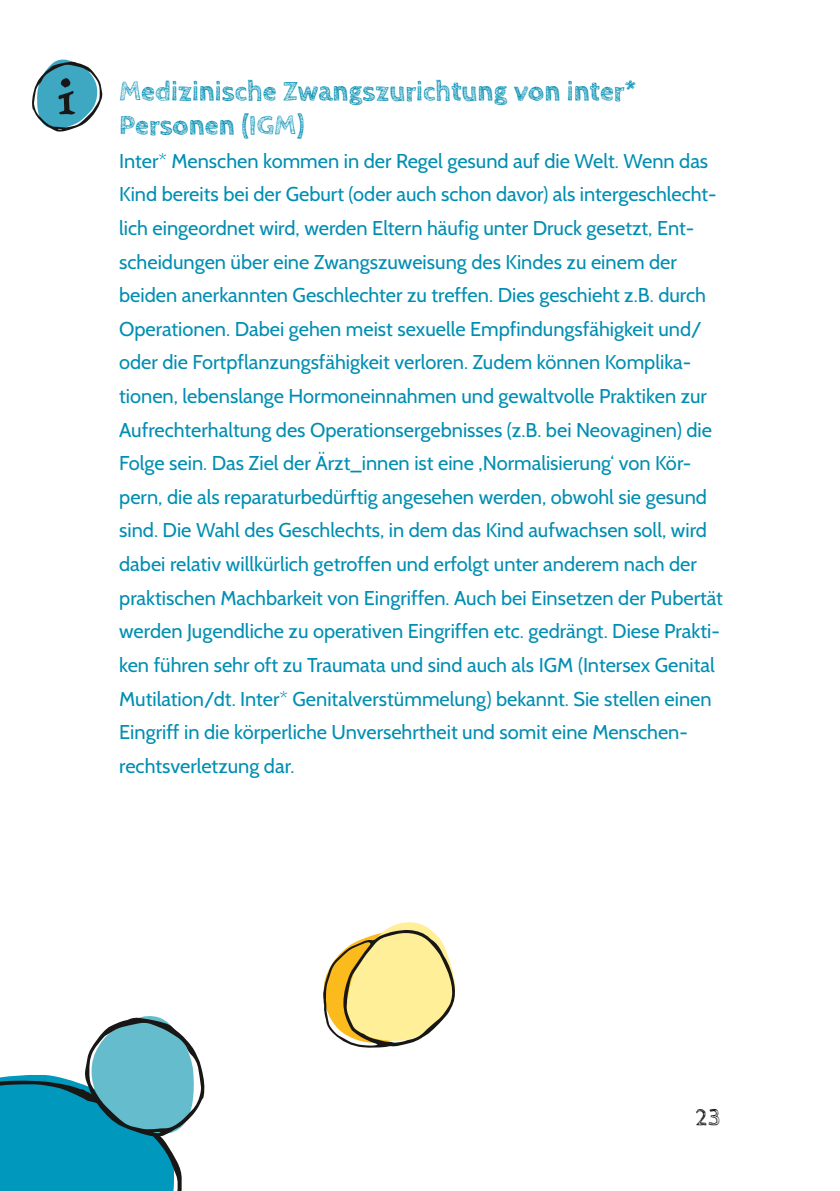
<style>
.page{position:relative;width:840px;height:1191px;background:#fff}
.page>*{position:absolute;margin:0;border:0;box-sizing:border-box;transform-origin:0 0}
.Box_-_Glossar_Info_T{font:700 28px/33.6px "Cabin Sketch";color:#008eb2}
.t1{font:24px "Cabin Sketch";color:#181716}
.Box_-_Glossar_Info{font:20px/33.6px "Cabin";color:#008eb2}
</style>
<div class="page">
<svg style="left:32px;top:59px;width:70px;height:73px"></svg>
<svg style="left:0;top:1016px;width:205px;height:175px"></svg>
<svg style="left:323px;top:922px;width:132px;height:126px"></svg>
<h3 class="Box_-_Glossar_Info_T" style="left:119px;top:76px;width:518px">Medizinische Zwangszurichtung von inter*<br>Personen (IGM)</h3>
<p class="Box_-_Glossar_Info" style="left:119px;top:144px;width:605px">Inter* Menschen kommen in der Regel gesund auf die Welt. Wenn das Kind bereits bei der Geburt (oder auch schon davor) als intergeschlecht&shy;lich eingeordnet wird, werden Eltern häufig unter Druck gesetzt, Ent&shy;scheidungen über eine Zwangszuweisung des Kindes zu einem der beiden anerkannten Geschlechter zu treffen. Dies geschieht z.B. durch Operationen. Dabei gehen meist sexuelle Empfindungsfähigkeit und/ oder die Fortpflanzungsfähigkeit verloren. Zudem können Komplika&shy;tionen, lebenslange Hormoneinnahmen und gewaltvolle Praktiken zur Aufrechterhaltung des Operationsergebnisses (z.B. bei Neovaginen) die Folge sein. Das Ziel der Ärzt_innen ist eine ‚Normalisierung‘ von Kör&shy;pern, die als reparaturbedürftig angesehen werden, obwohl sie gesund sind. Die Wahl des Geschlechts, in dem das Kind aufwachsen soll, wird dabei relativ willkürlich getroffen und erfolgt unter anderem nach der praktischen Machbarkeit von Eingriffen. Auch bei Einsetzen der Pubertät werden Jugendliche zu operativen Eingriffen etc. gedrängt. Diese Prakti&shy;ken führen sehr oft zu Traumata und sind auch als IGM (Intersex Genital Mutilation/dt. Inter* Genitalverstümmelung) bekannt. Sie stellen einen Eingriff in die körperliche Unversehrtheit und somit eine Menschen&shy;rechtsverletzung dar.</p>
<p class="t1" style="left:695px;top:1103px;width:26px">23</p>
</div>
